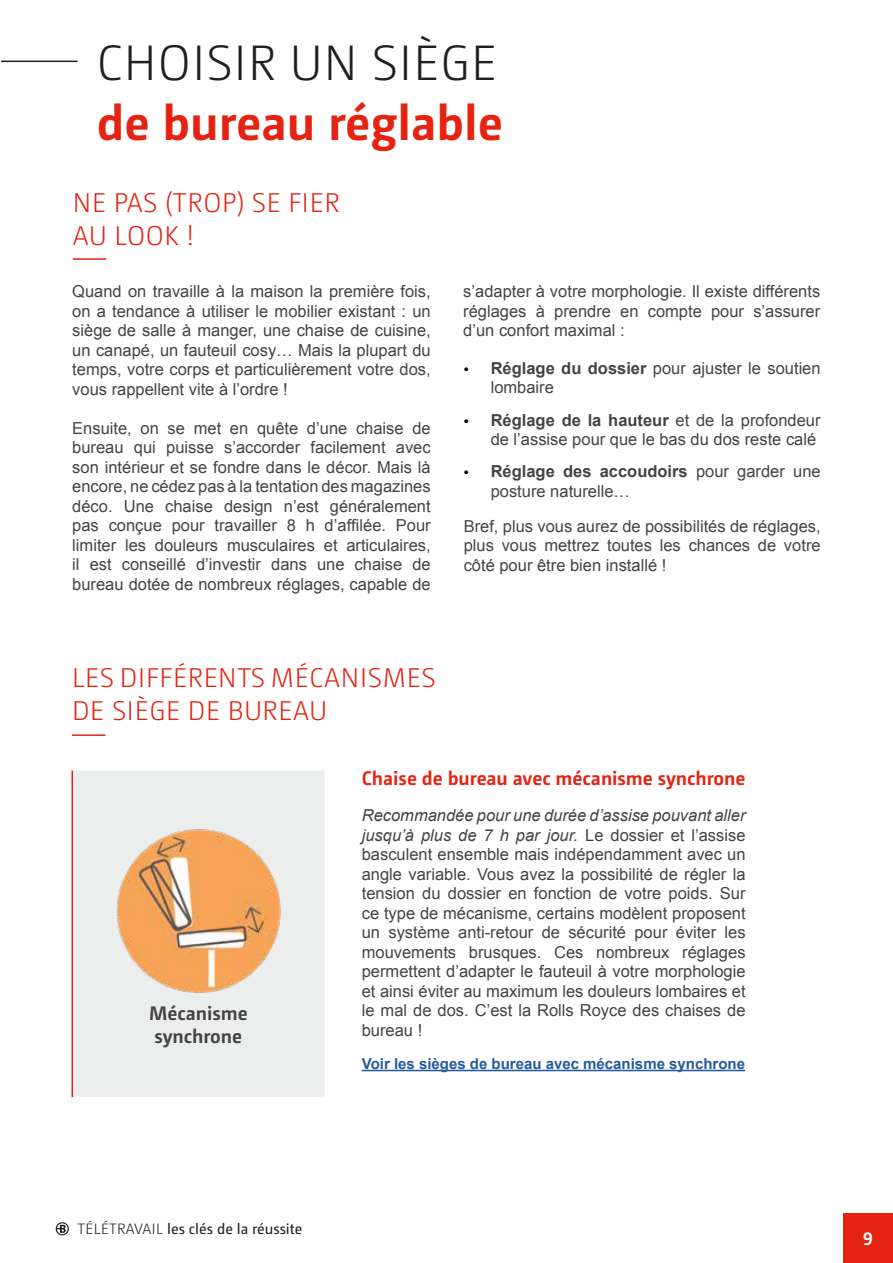
<style>
.page{position:relative;width:893px;height:1263px;background:#fff}
.page>*{position:absolute;margin:0;border:0;box-sizing:border-box;transform-origin:0 0}
.t1{font:700 49.5px "Camingo Dos";color:#e42313}
.t2{font:300 49.5px "Camingo Dos";letter-spacing:.025em;color:#231f20}
.t3{font:300 27px/32.4px "Camingo Dos";letter-spacing:.025em;color:#e42313}
.t4{font:700 19.5px "Camingo Dos";color:#e42313}
.t5{font:700 19.5px/22.5px "Camingo Dos";color:#444}
.t6{font:700 18px "Camingo Dos";color:#fff}
.t7{font:16.5px/19.5px "Arial";color:#444;text-align:justify}
.t8{font:700 15px "Arial";color:#275b9b}
.t9{font:15px "Camingo Dos";color:#231f20}
.s1{font-family:"Myriad Pro";font-size:18px;color:#000}
.s2{font-weight:700}
.s3{font-style:italic}
.s4{font-weight:300}
</style>
<div class="page">
<svg style="left:56px;top:1222px;width:13px;height:13px"></svg>
<div style="left:843px;top:1213px;width:50px;height:50px;background:#e42313"></div>
<hr style="left:1px;top:61px;width:77px;height:1px;background:#231f20">
<hr style="left:73px;top:258px;width:33px;height:2px;background:#e42313">
<hr style="left:72px;top:734px;width:33px;height:2px;background:#e42313">
<div style="left:72px;top:770px;width:253px;height:327px;background:#eceeed"></div>
<img style="left:116px;top:829px;width:165px;height:164px">
<hr style="left:72px;top:770px;width:1px;height:327px;background:#e42313">
<hr style="left:362px;top:1070px;width:383px;height:1px;background:#275b9b">
<h1 class="t2" style="left:97px;top:35px;width:401px">CHOISIR UN SIÈGE</h1>
<h1 class="t1" style="left:97px;top:92px;width:408px">de bureau réglable</h1>
<h2 class="t3" style="left:73px;top:187px;width:268px">NE PAS (TROP) SE FIER<br>AU LOOK !</h2>
<p class="t7" style="left:72px;top:282px;width:360px">Quand on travaille à la maison la première fois, on a tendance à utiliser le mobilier existant : un siège de salle à manger, une chaise de cuisine, un canapé, un fauteuil cosy… Mais la plupart du temps, votre corps et particulièrement votre dos, vous rappellent vite à l’ordre !</p>
<p class="t7" style="left:72px;top:418px;width:360px">Ensuite, on se met en quête d’une chaise de bureau qui puisse s’accorder facilement avec son intérieur et se fondre dans le décor. Mais là encore, ne cédez pas à la tentation des magazines déco. Une chaise design n’est généralement pas conçue pour travailler 8 h d’affilée. Pour limiter les douleurs musculaires et articulaires, il est conseillé d’investir dans une chaise de bureau dotée de nombreux réglages, capable de</p>
<h2 class="t3" style="left:72px;top:662px;width:365px">LES DIFFÉRENTS MÉCANISMES<br>DE SIÈGE DE BUREAU</h2>
<p class="t7" style="left:463px;top:282px;width:358px">s’adapter à votre morphologie. Il existe différents réglages à prendre en compte pour s’assurer d’un confort maximal :</p>
<p class="t7" style="left:491px;top:358px;width:331px;text-indent:-27px"><span class="s1">•</span> <span class="s2">Réglage du dossier</span> pour ajuster le soutien lombaire</p>
<p class="t7" style="left:464px;top:410px;width:358px;text-align:right"><span class="s1">•</span> <span class="s2">Réglage de la hauteur</span> et de la profondeur de l’assise pour que le bas du dos reste calé</p>
<p class="t7" style="left:491px;top:462px;width:331px;text-indent:-27px"><span class="s1">•</span> <span class="s2">Réglage des accoudoirs</span> pour garder une posture naturelle…</p>
<p class="t7" style="left:464px;top:517px;width:358px">Bref, plus vous aurez de possibilités de réglages, plus vous mettrez toutes les chances de votre côté pour être bien installé !</p>
<p class="t5" style="left:149px;top:1002px;width:100px">Mécanisme synchrone</p>
<p class="t4" style="left:362px;top:767px;width:385px">Chaise de bureau avec mécanisme synchrone</p>
<p class="t7" style="left:362px;top:806px;width:385px"><span class="s3">Recommandée pour une durée d’assise pouvant aller jusqu’à plus de 7 h par jour.</span> Le dossier et l’assise basculent ensemble mais indépendamment avec un angle variable. Vous avez la possibilité de régler la tension du dossier en fonction de votre poids. Sur ce type de mécanisme, certains modèlent proposent un système anti-retour de sécurité pour éviter les mouvements brusques. Ces nombreux réglages permettent d’adapter le fauteuil à votre morphologie et ainsi éviter au maximum les douleurs lombaires et le mal de dos. C’est la Rolls Royce des chaises de bureau !</p>
<p class="t8" style="left:362px;top:1054px;width:385px">Voir les sièges de bureau avec mécanisme synchrone</p>
<p class="t9" style="left:78px;top:1220px;width:226px"><span class="s4">TÉLÉTRAVAIL</span> les clés de la réussite</p>
<p class="t6" style="left:863px;top:1227px;width:11px">9</p>
</div>
